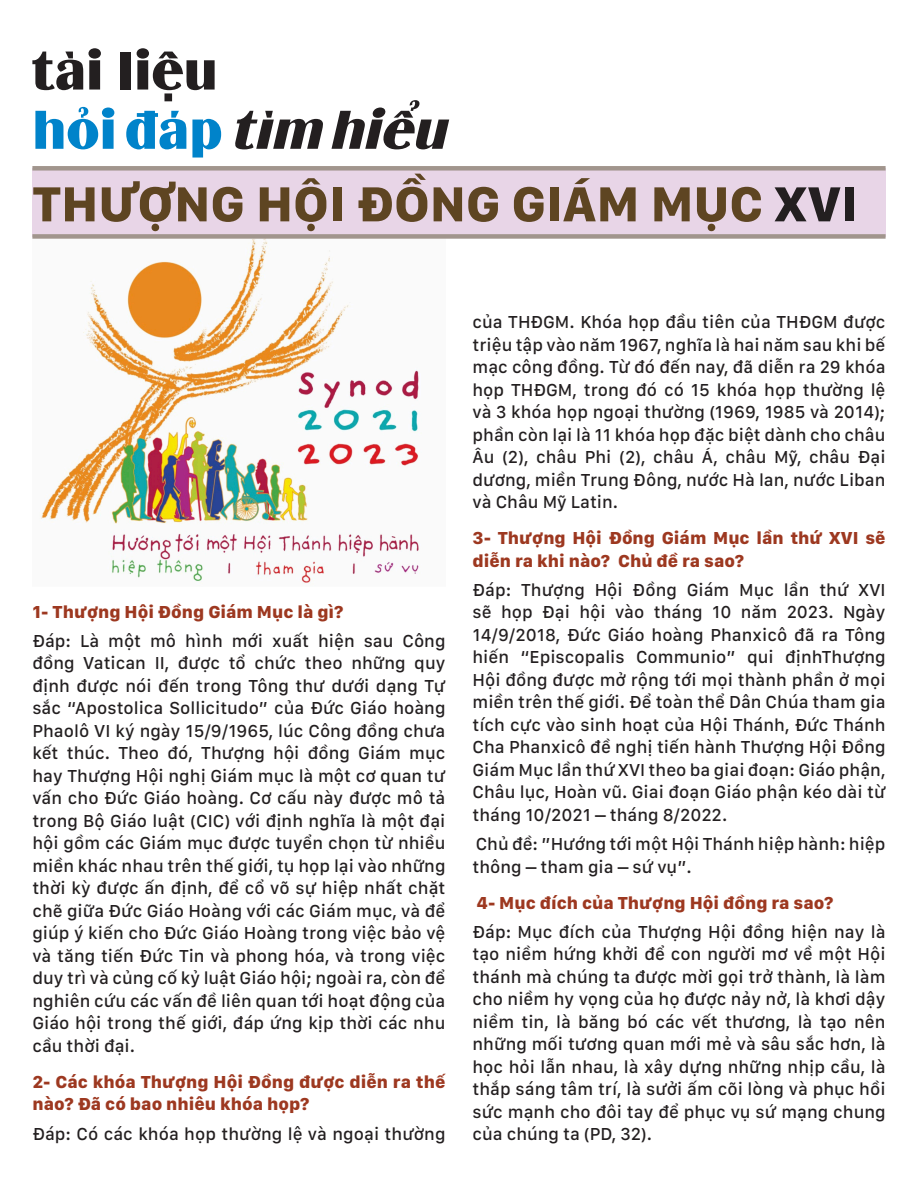
<style>
.page{position:relative;width:918px;height:1188px;background:#fff}
.page>*{position:absolute;margin:0;border:0;box-sizing:border-box;transform-origin:0 0}
.t1{font:italic 57px "UVN Binh Duong";color:#231f20}
.t2{font:57px "UVN Binh Duong";color:#231f20}
.t3{font:800 51px "San Francisco Text";color:#5e4522}
.t4{font:500 18px/22.5px "San Francisco Text";color:#231f20;text-align:justify}
.topic{font:800 18px/22.5px "San Francisco Text";color:#9d3820}
.s1{font-style:normal;color:#0083ca}
.s2{color:#231f20}
</style>
<div class="page">
<img style="left:41px;top:239px;width:379px;height:345px">
<div style="left:32px;top:168px;width:854px;height:68px;background:#e8d5e7"></div>
<div style="left:32px;top:166px;width:854px;height:5px;background:#a1958d"></div>
<div style="left:32px;top:234px;width:854px;height:5px;background:#a1958d"></div>
<p class="t2" style="left:32px;top:32px;width:187px">tài liệu</p>
<p class="t1" style="left:32px;top:92px;width:431px"><span class="s1">hỏi đáp</span> tìm hiểu</p>
<p class="t3" style="left:32px;top:171px;width:827px">THƯỢNG HỘI ĐỒNG GIÁM MỤC <span class="s2">XVI</span></p>
<p class="topic" style="left:32px;top:600px;width:313px">1- Thượng Hội Đồng Giám Mục là gì?</p>
<p class="t4" style="left:32px;top:629px;width:415px">Đáp: Là một mô hình mới xuất hiện sau Công đồng Vatican II, được tổ chức theo những quy định được nói đến trong Tông thư dưới dạng Tự sắc “Apostolica Sollicitudo” của Đức Giáo hoàng Phaolô VI ký ngày 15/9/1965, lúc Công đồng chưa kết thúc. Theo đó, Thượng hội đồng Giám mục hay Thượng Hội nghị Giám mục là một cơ quan tư vấn cho Đức Giáo hoàng. Cơ cấu này được mô tả trong Bộ Giáo luật (CIC) với định nghĩa là một đại hội gồm các Giám mục được tuyển chọn từ nhiều miền khác nhau trên thế giới, tụ họp lại vào những thời kỳ được ấn định, để cổ võ sự hiệp nhất chặt chẽ giữa Ðức Giáo Hoàng với các Giám mục, và để giúp ý kiến cho Ðức Giáo Hoàng trong việc bảo vệ và tăng tiến Ðức Tin và phong hóa, và trong việc duy trì và củng cố kỷ luật Giáo hội; ngoài ra, còn để nghiên cứu các vấn đề liên quan tới hoạt động của Giáo hội trong thế giới, đáp ứng kịp thời các nhu cầu thời đại.</p>
<p class="topic" style="left:32px;top:1070px;width:415px">2- Các khóa Thượng Hội Đồng được diễn ra thế nào? Đã có bao nhiêu khóa họp?</p>
<p class="t4" style="left:32px;top:1122px;width:415px">Đáp: Có các khóa họp thường lệ và ngoại thường</p>
<p class="t4" style="left:472px;top:310px;width:415px">của THĐGM. Khóa họp đầu tiên của THĐGM được triệu tập vào năm 1967, nghĩa là hai năm sau khi bế mạc công đồng. Từ đó đến nay, đã diễn ra 29 khóa họp THĐGM, trong đó có 15 khóa họp thường lệ và 3 khóa họp ngoại thường (1969, 1985 và 2014); phần còn lại là 11 khóa họp đặc biệt dành cho châu Âu (2), châu Phi (2), châu Á, châu Mỹ, châu Đại dương, miền Trung Đông, nước Hà lan, nước Liban và Châu Mỹ Latin.</p>
<p class="topic" style="left:472px;top:526px;width:415px">3- Thượng Hội Đồng Giám Mục lần thứ XVI sẽ diễn ra khi nào? Chủ đề ra sao?</p>
<p class="t4" style="left:472px;top:578px;width:415px">Đáp: Thượng Hội Đồng Giám Mục lần thứ XVI sẽ họp Đại hội vào tháng 10 năm 2023. Ngày 14/9/2018, Đức Giáo hoàng Phanxicô đã ra Tông hiến “Episcopalis Communio” qui địnhThượng Hội đồng được mở rộng tới mọi thành phần ở mọi miền trên thế giới. Để toàn thể Dân Chúa tham gia tích cực vào sinh hoạt của Hội Thánh, Đức Thánh Cha Phanxicô đề nghị tiến hành Thượng Hội Đồng Giám Mục lần thứ XVI theo ba giai đoạn: Giáo phận, Châu lục, Hoàn vũ. Giai đoạn Giáo phận kéo dài từ tháng 10/2021 – tháng 8/2022.</p>
<p class="t4" style="left:472px;top:832px;width:415px">Chủ đề: ”Hướng tới một Hội Thánh hiệp hành: hiệp thông – tham gia – sứ vụ”.</p>
<p class="topic" style="left:476px;top:891px;width:359px">4- Mục đích của Thượng Hội đồng ra sao?</p>
<p class="t4" style="left:472px;top:920px;width:415px">Đáp: Mục đích của Thượng Hội đồng hiện nay là tạo niềm hứng khởi để con người mơ về một Hội thánh mà chúng ta được mời gọi trở thành, là làm cho niềm hy vọng của họ được nảy nở, là khơi dậy niềm tin, là băng bó các vết thương, là tạo nên những mối tương quan mới mẻ và sâu sắc hơn, là học hỏi lẫn nhau, là xây dựng những nhịp cầu, là thắp sáng tâm trí, là sưởi ấm cõi lòng và phục hồi sức mạnh cho đôi tay để phục vụ sứ mạng chung của chúng ta (PD, 32).</p>
</div>
